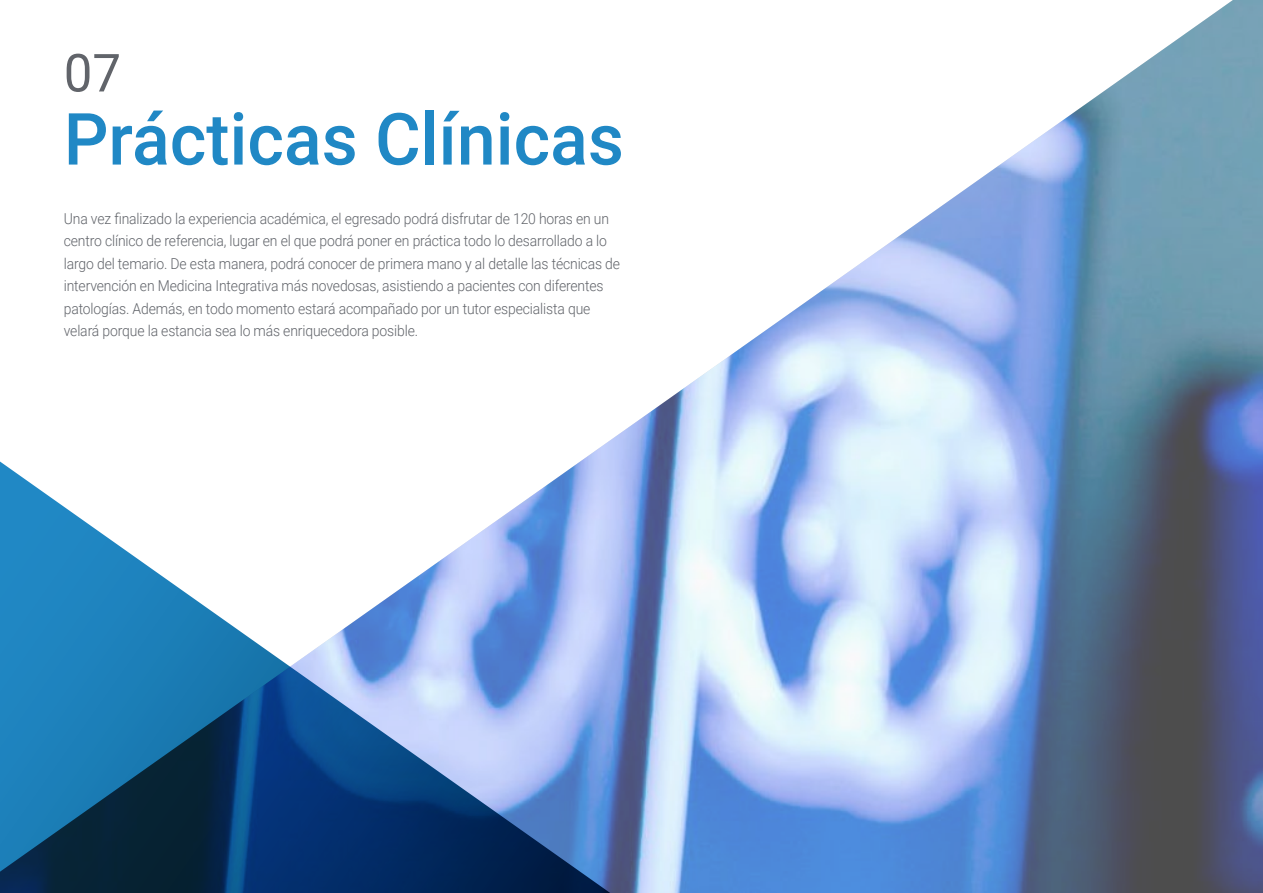
<style>
.page{position:relative;width:1263px;height:893px;background:#fff}
.page>*{position:absolute;margin:0;border:0;box-sizing:border-box;transform-origin:0 0}
.t1{font:500 72px "Roboto";color:#2088c5}
.t2{font:52.5px "Roboto";color:#61646a}
.t3{font:300 15px/22.5px "Roboto";letter-spacing:-.01em;color:#61646a;scale:.93 1}
</style>
<div class="page">
<img style="left:602px;top:0;width:661px;height:893px">
<svg style="left:0;top:446px;width:640px;height:447px"></svg>
<h2 class="t2" style="left:64px;top:36px;width:59px">07</h2>
<h1 class="t1" style="left:64px;top:89px;width:562px">Prácticas Clínicas</h1>
<p class="t3" style="left:64px;top:207px;width:600px">Una vez finalizado la experiencia académica, el egresado podrá disfrutar de 120 horas en un centro clínico de referencia, lugar en el que podrá poner en práctica todo lo desarrollado a lo largo del temario. De esta manera, podrá conocer de primera mano y al detalle las técnicas de intervención en Medicina Integrativa más novedosas, asistiendo a pacientes con diferentes patologías. Además, en todo momento estará acompañado por un tutor especialista que velará porque la estancia sea lo más enriquecedora posible.</p>
</div>
